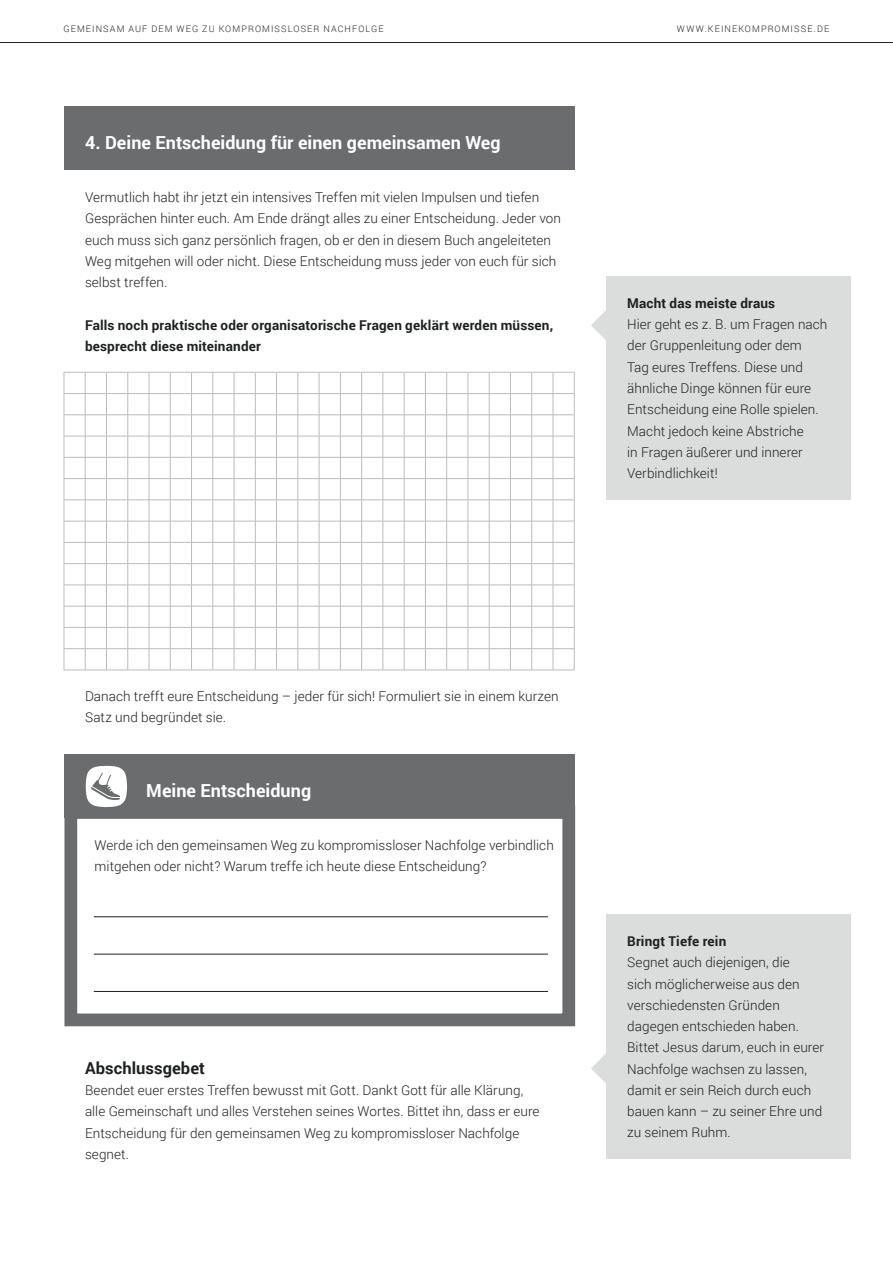
<style>
.page{position:relative;width:893px;height:1263px;background:#fff}
.page>*{position:absolute;margin:0;border:0;box-sizing:border-box;transform-origin:0 0}
.t1{font:700 18px "Roboto";color:#fff}
.t2{font:700 16.5px "Roboto";letter-spacing:.005em;color:#1d2122}
.t3{font:300 13.5px/21.3px "Roboto";letter-spacing:.005em;color:#1d2122}
.t4{font:700 13.5px/21.3px "Roboto";letter-spacing:.01em;color:#1d2122}
.t5{font:300 9px "Roboto";letter-spacing:.125em;color:#1d2122}
</style>
<div class="page">
<hr style="left:0;top:42px;width:893px;height:1px;background:#1d2122">
<svg style="left:64px;top:372px;width:511px;height:299px"></svg>
<div style="left:606px;top:276px;width:244px;height:224px;background:#dbdddc"></div>
<svg style="left:591px;top:310px;width:15px;height:30px"></svg>
<div style="left:64px;top:106px;width:510px;height:64px;background:#6a6c6d"></div>
<div style="left:64px;top:754px;width:511px;height:64px;background:#6a6c6d"></div>
<div style="left:64px;top:806px;width:511px;height:220px;border:13px solid #6a6c6d"></div>
<svg style="left:86px;top:765px;width:41px;height:42px"></svg>
<hr style="left:94px;top:916px;width:454px;height:1px;background:#1d2122">
<hr style="left:94px;top:954px;width:454px;height:1px;background:#1d2122">
<hr style="left:94px;top:991px;width:454px;height:1px;background:#1d2122">
<div style="left:606px;top:914px;width:244px;height:245px;background:#dbdddc"></div>
<svg style="left:591px;top:1054px;width:15px;height:29px"></svg>
<p class="t5" style="left:64px;top:23px;width:321px">GEMEINSAM AUF DEM WEG ZU KOMPROMISSLOSER NACHFOLGE</p>
<p class="t5" style="left:677px;top:23px;width:154px">WWW.KEINEKOMPROMISSE.DE</p>
<h1 class="t1" style="left:85px;top:130px;width:417px">4. Deine Entscheidung für einen gemeinsamen Weg</h1>
<p class="t3" style="left:85px;top:186px;width:478px">Vermutlich habt ihr jetzt ein intensives Treffen mit vielen Impulsen und tiefen Gesprächen hinter euch. Am Ende drängt alles zu einer Entscheidung. Jeder von euch muss sich ganz persönlich fragen, ob er den in diesem Buch angeleiteten Weg mitgehen will oder nicht. Diese Entscheidung muss jeder von euch für sich selbst treffen.</p>
<p class="t4" style="left:85px;top:314px;width:470px">Falls noch praktische oder organisatorische Fragen geklärt werden müssen, besprecht diese miteinander</p>
<p class="t4" style="left:627px;top:292px;width:149px">Macht das meiste draus</p>
<p class="t3" style="left:627px;top:313px;width:202px">Hier geht es z. B. um Fragen nach der Gruppenleitung oder dem<br>Tag eures Treffens. Diese und ähnliche Dinge können für eure<br>Entscheidung eine Rolle spielen.<br>Macht jedoch keine Abstriche<br>in Fragen äußerer und innerer<br>Verbindlichkeit!</p>
<p class="t3" style="left:85px;top:685px;width:475px">Danach trefft eure Entscheidung – jeder für sich! Formuliert sie in einem kurzen<br>Satz und begründet sie.</p>
<h1 class="t1" style="left:146px;top:778px;width:166px">Meine Entscheidung</h1>
<p class="t3" style="left:95px;top:834px;width:461px">Werde ich den gemeinsamen Weg zu kompromissloser Nachfolge verbindlich mitgehen oder nicht? Warum treffe ich heute diese Entscheidung?</p>
<p class="t2" style="left:85px;top:1056px;width:121px">Abschlussgebet</p>
<p class="t3" style="left:85px;top:1079px;width:456px">Beendet euer erstes Treffen bewusst mit Gott. Dankt Gott für alle Klärung, alle Gemeinschaft und alles Verstehen seines Wortes. Bittet ihn, dass er eure Entscheidung für den gemeinsamen Weg zu kompromissloser Nachfolge segnet.</p>
<p class="t4" style="left:627px;top:930px;width:101px">Bringt Tiefe rein</p>
<p class="t3" style="left:627px;top:951px;width:198px">Segnet auch diejenigen, die<br>sich möglicherweise aus den verschiedensten Gründen dagegen entschieden haben.<br>Bittet Jesus darum, euch in eurer<br>Nachfolge wachsen zu lassen, damit er sein Reich durch euch bauen kann – zu seiner Ehre und zu seinem Ruhm.</p>
</div>
